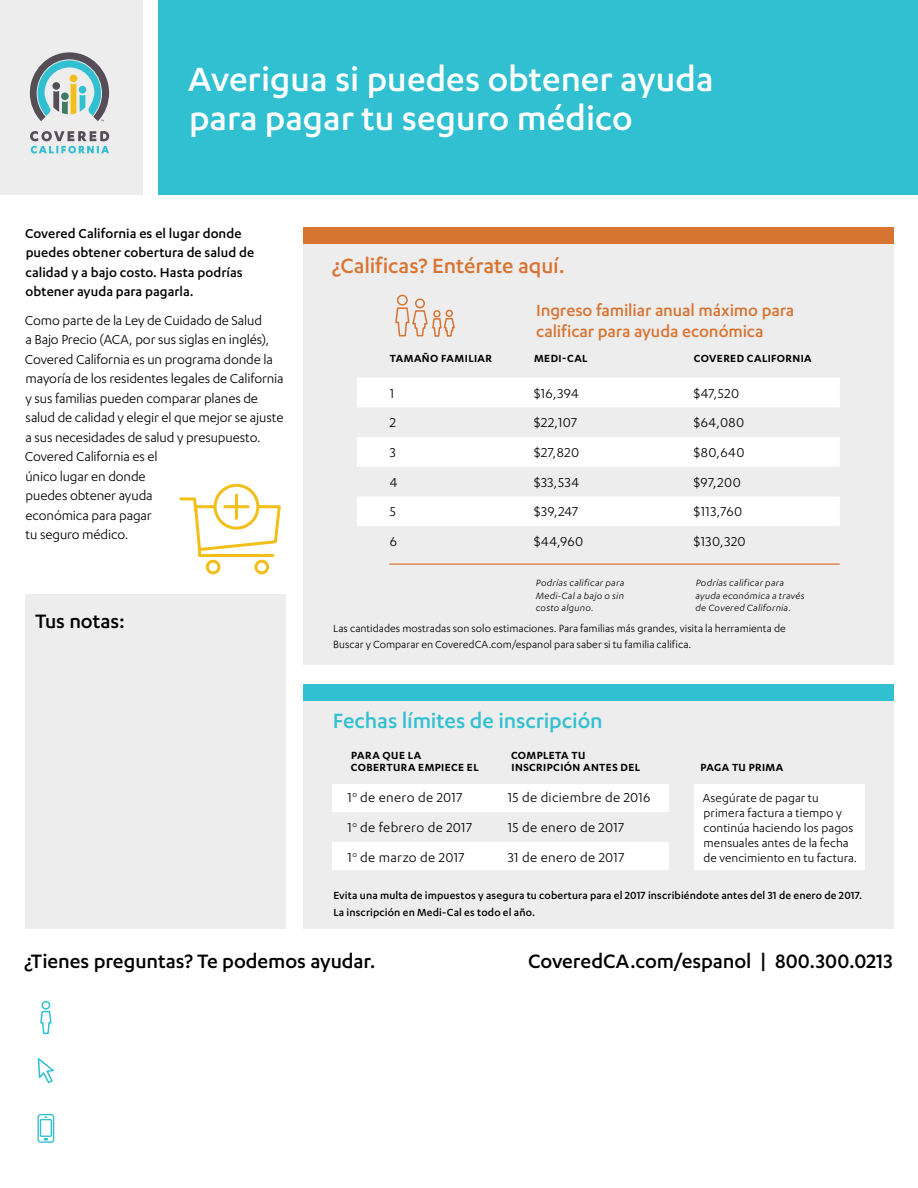
<style>
.page{position:relative;width:918px;height:1188px;background:#fff}
.page>*{position:absolute;margin:0;border:0;box-sizing:border-box;transform-origin:0 0}
.t1{font:500 39px/39px "Karbon";color:#fff}
.t2{font:500 24px "Karbon";letter-spacing:-.005em;color:#31c0d1}
.t3{font:500 24px "Karbon";letter-spacing:-.005em;color:#d87431}
.t4{font:500 22.5px "Karbon";letter-spacing:-.005em;color:#000}
.t5{font:500 18.75px/21px "Karbon";letter-spacing:-.005em;color:#d87431}
.t6{font:15px/19.5px "Karbon";letter-spacing:-.005em;color:#000}
.t7{font:500 15px/19.5px "Karbon";letter-spacing:.005em;color:#000}
.t8{font:15px/30px "Karbon";letter-spacing:.02em;color:#000}
.t9{font:13.5px/15px "Karbon";letter-spacing:.005em;color:#000}
.t10{font:12px/16.5px "Karbon";color:#000}
.t11{font:500 12px/16.5px "Karbon";letter-spacing:.01em;color:#000}
.t12{font:600 12px/12px "Karbon";letter-spacing:.035em;color:#000}
.t13{font:italic 10.5px/12.8px "Karbon";letter-spacing:.025em;color:#000;text-align:justify}
</style>
<div class="page">
<div style="left:158px;top:0;width:760px;height:194px;background:#31c0d1"></div>
<div style="left:0;top:0;width:142px;height:194px;background:#ededee"></div>
<svg style="left:30px;top:131px;width:79px;height:22px"></svg>
<svg style="left:30px;top:52px;width:79px;height:69px"></svg>
<div style="left:25px;top:594px;width:260px;height:334px;background:#ededee"></div>
<div style="left:303px;top:228px;width:591px;height:437px;background:#ededee"></div>
<div style="left:303px;top:695px;width:591px;height:233px;background:#ededee"></div>
<div style="left:333px;top:785px;width:336px;height:27px;background:#fff"></div>
<div style="left:333px;top:843px;width:336px;height:27px;background:#fff"></div>
<div style="left:694px;top:785px;width:171px;height:85px;background:#fff"></div>
<div style="left:303px;top:685px;width:591px;height:16px;background:#31c0d1"></div>
<div style="left:303px;top:228px;width:591px;height:16px;background:#d87431"></div>
<svg style="left:179px;top:483px;width:102px;height:92px"></svg>
<svg style="left:37px;top:1058px;width:17px;height:26px"></svg>
<svg style="left:40px;top:1000px;width:12px;height:35px"></svg>
<div style="left:37px;top:1114px;width:17px;height:29px;border:1px solid #31c0d1;border-radius:3px"></div>
<div style="left:40px;top:1119px;width:12px;height:18px;border:1px solid #31c0d1"></div>
<svg style="left:44px;top:1138px;width:4px;height:3px"></svg>
<svg style="left:395px;top:294px;width:60px;height:43px"></svg>
<hr style="left:389px;top:563px;width:451px;height:2px;background:#df8b53">
<svg style="left:357px;top:378px;width:483px;height:89px"></svg>
<div style="left:357px;top:497px;width:483px;height:29px;background:#fff"></div>
<h1 class="t1" style="left:188px;top:58px;width:527px">Averigua si puedes obtener ayuda para pagar tu seguro médico</h1>
<p class="t7" style="left:25px;top:223px;width:231px">Covered California es el lugar donde puedes obtener cobertura de salud de calidad y a bajo costo. Hasta podrías obtener ayuda para pagarla.</p>
<p class="t6" style="left:25px;top:310px;width:260px">Como parte de la Ley de Cuidado de Salud<br>a Bajo Precio (ACA, por sus siglas en inglés), Covered California es un programa donde la mayoría de los residentes legales de California y sus familias pueden comparar planes de salud de calidad y elegir el que mejor se ajuste a sus necesidades de salud y presupuesto.<br>Covered California es el<br>único lugar en donde<br>puedes obtener ayuda<br>económica para pagar<br>tu seguro médico.</p>
<h3 class="t4" style="left:35px;top:609px;width:91px">Tus notas:</h3>
<h2 class="t3" style="left:332px;top:252px;width:235px">¿Calificas? Entérate aquí.</h2>
<p class="t5" style="left:536px;top:299px;width:260px">Ingreso familiar anual máximo para calificar para ayuda económica</p>
<p class="t12" style="left:390px;top:352px;width:104px">TAMAÑO FAMILIAR</p>
<p class="t12" style="left:534px;top:352px;width:55px">MEDI-CAL</p>
<p class="t12" style="left:694px;top:352px;width:119px">COVERED CALIFORNIA</p>
<p class="t6" style="left:390px;top:383px;width:6px">1</p>
<p class="t6" style="left:534px;top:383px;width:46px">$16,394</p>
<p class="t6" style="left:694px;top:383px;width:47px">$47,520</p>
<p class="t6" style="left:390px;top:413px;width:8px">2</p>
<p class="t6" style="left:534px;top:413px;width:45px">$22,107</p>
<p class="t6" style="left:694px;top:413px;width:52px">$64,080</p>
<p class="t6" style="left:390px;top:442px;width:7px">3</p>
<p class="t6" style="left:534px;top:442px;width:47px">$27,820</p>
<p class="t6" style="left:694px;top:442px;width:52px">$80,640</p>
<p class="t6" style="left:390px;top:472px;width:9px">4</p>
<p class="t6" style="left:534px;top:472px;width:46px">$33,534</p>
<p class="t6" style="left:694px;top:472px;width:48px">$97,200</p>
<p class="t6" style="left:390px;top:502px;width:8px">5</p>
<p class="t6" style="left:534px;top:502px;width:46px">$39,247</p>
<p class="t6" style="left:694px;top:502px;width:50px">$113,760</p>
<p class="t6" style="left:390px;top:531px;width:9px">6</p>
<p class="t6" style="left:534px;top:531px;width:51px">$44,960</p>
<p class="t6" style="left:694px;top:531px;width:53px">$130,320</p>
<p class="t13" style="left:536px;top:576px;width:90px">Podrías calificar para Medi-Cal a bajo o sin costo alguno.</p>
<p class="t13" style="left:695px;top:576px;width:111px;text-align:left">Podrías calificar para ayuda económica a través de Covered California.</p>
<p class="t10" style="left:333px;top:620px;width:454px">Las cantidades mostradas son solo estimaciones. Para familias más grandes, visita la herramienta de<br>Buscar y Comparar en CoveredCA.com/espanol para saber si tu familia califica.</p>
<h2 class="t2" style="left:333px;top:708px;width:271px">Fechas límites de inscripción</h2>
<p class="t12" style="left:351px;top:748px;width:130px">PARA QUE LA<br>COBERTURA EMPIECE EL</p>
<p class="t12" style="left:511px;top:748px;width:131px">COMPLETA TU<br>INSCRIPCIÓN ANTES DEL</p>
<p class="t12" style="left:701px;top:760px;width:84px">PAGA TU PRIMA</p>
<p class="t8" style="left:348px;top:782px;width:126px">1<sup>o</sup> de enero de 2017<br>1<sup>o</sup> de febrero de 2017<br>1<sup>o</sup> de marzo de 2017</p>
<p class="t8" style="left:508px;top:782px;width:144px">15 de diciembre de 2016<br>15 de enero de 2017<br>31 de enero de 2017</p>
<p class="t11" style="left:333px;top:887px;width:530px">Evita una multa de impuestos y asegura tu cobertura para el 2017 inscribiéndote antes del 31 de enero de 2017.<br>La inscripción en Medi-Cal es todo el año.</p>
<p class="t9" style="left:703px;top:790px;width:156px">Asegúrate de pagar tu primera factura a tiempo y continúa haciendo los pagos mensuales antes de la fecha de vencimiento en tu factura.</p>
<h3 class="t4" style="left:24px;top:948px;width:353px">¿Tienes preguntas? Te podemos ayudar.</h3>
<h3 class="t4" style="left:528px;top:948px;width:366px">CoveredCA.com/espanol | 800.300.0213</h3>
</div>
